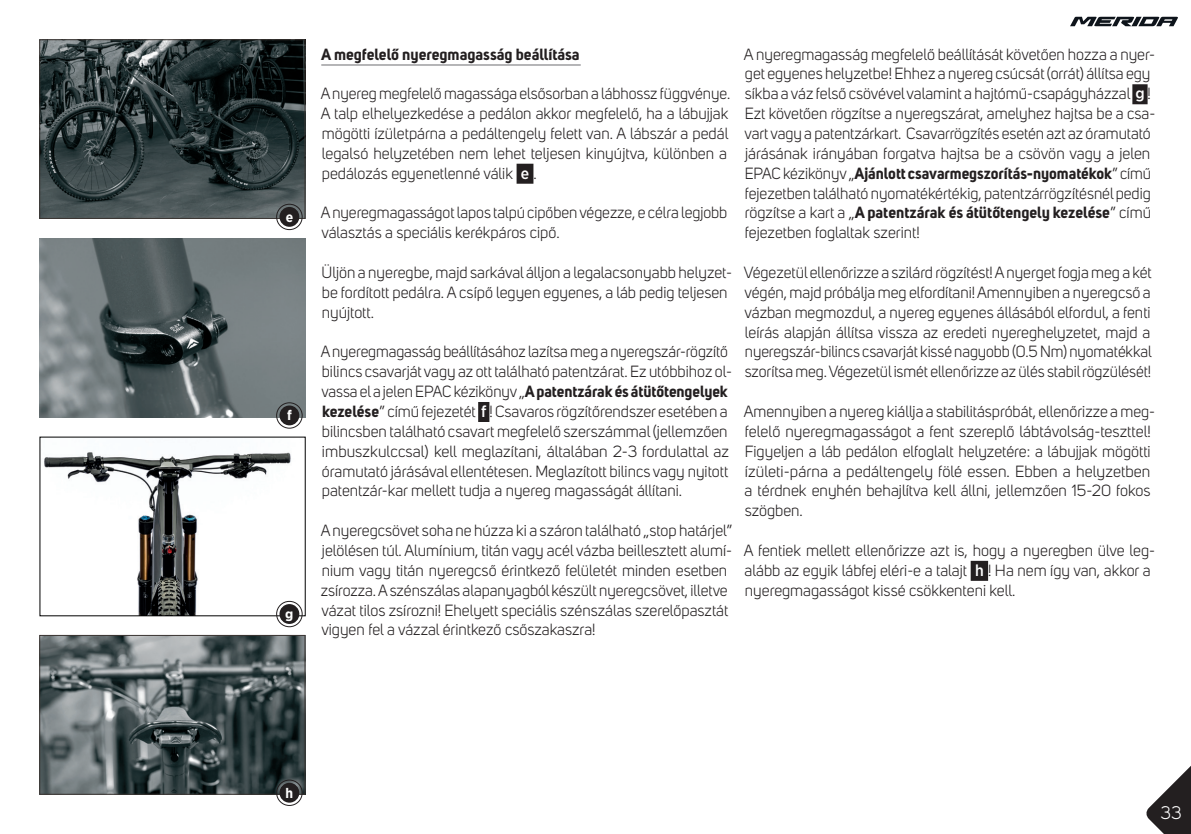
<style>
.page{position:relative;width:1191px;height:834px;background:#fff}
.page>*{position:absolute;margin:0;border:0;box-sizing:border-box;transform-origin:0 0}
.t1{font:18px "Uni Sans";color:#fff}
.t2{font:16px/19.8px "Uni Sans";color:#231f20}
.t3{font:700 16px "Uni Sans";color:#231f20}
.t4{font:700 14px "Gotham Narrow";color:#fff}
.s1{font-family:"Gotham Narrow";font-weight:500;color:#fff}
.s2{font-weight:700}
</style>
<div class="page">
<svg style="left:1146px;top:766px;width:45px;height:67px"></svg>
<img style="left:44px;top:452px;width:259px;height:162px">
<img style="left:41px;top:41px;width:262px;height:176px">
<div style="left:39px;top:39px;width:266px;height:180px;border:1px solid #3b3532"></div>
<img style="left:40px;top:238px;width:265px;height:179px">
<img style="left:41px;top:637px;width:262px;height:155px">
<div style="left:39px;top:635px;width:266px;height:159px;border:1px solid #3b3532"></div>
<hr style="left:321px;top:65px;width:260px;height:1px;background:#6c6d70">
<div style="left:516px;top:164px;width:17px;height:20px;background:#231f20"></div>
<div style="left:478px;top:402px;width:11px;height:20px;background:#231f20"></div>
<div style="left:1132px;top:84px;width:15px;height:20px;background:#231f20"></div>
<div style="left:970px;top:560px;width:18px;height:20px;background:#231f20"></div>
<div style="left:279px;top:207px;width:20px;height:20px;background:#231f20;border-radius:50%"></div>
<div style="left:276px;top:204px;width:26px;height:26px;border:1px solid #231f20;border-radius:13px"></div>
<div style="left:279px;top:405px;width:20px;height:20px;background:#231f20;border-radius:50%"></div>
<div style="left:276px;top:402px;width:26px;height:26px;border:1px solid #231f20;border-radius:13px"></div>
<div style="left:279px;top:604px;width:20px;height:19px;background:#231f20;border-radius:50%"></div>
<div style="left:276px;top:601px;width:26px;height:26px;border:1px solid #231f20;border-radius:13px"></div>
<div style="left:279px;top:782px;width:20px;height:20px;background:#231f20;border-radius:50%"></div>
<div style="left:276px;top:779px;width:26px;height:26px;border:1px solid #231f20;border-radius:13px"></div>
<svg style="left:1070px;top:17px;width:108px;height:9px"></svg>
<p class="t4" style="left:286px;top:208px;width:9px">e</p>
<p class="t4" style="left:287px;top:406px;width:6px">f</p>
<p class="t4" style="left:285px;top:605px;width:10px">g</p>
<p class="t3" style="left:321px;top:44px;width:260px">A megfelelő nyeregmagasság beállítása</p>
<p class="t2" style="left:321px;top:84px;width:411px">A nyereg megfelelő magassága elsősorban a lábhossz függvénye.<br>A talp elhelyezkedése a pedálon akkor megfelelő, ha a lábujjak mögötti ízületpárna a pedáltengely felett van. A lábszár a pedál legalsó helyzetében nem lehet teljesen kinyújtva, különben a pedálozás egyenetlenné válik <span class="s1">e</span> .</p>
<p class="t2" style="left:321px;top:203px;width:408px">A nyeregmagasságot lapos talpú cipőben végezze, e célra legjobb választás a speciális kerékpáros cipő.</p>
<p class="t2" style="left:321px;top:262px;width:412px">Üljön a nyeregbe, majd sarkával álljon a legalacsonyabb helyzet&shy;be fordított pedálra. A csípő legyen egyenes, a láb pedig teljesen nyújtott.</p>
<p class="t2" style="left:321px;top:342px;width:413px">A nyeregmagasság beállításához lazítsa meg a nyeregszár-rögzítő bilincs csavarját vagy az ott található patentzárat. Ez utóbbihoz ol&shy;vassa el a jelen EPAC kézikönyv „<span class="s2">A patentzárak és átütőtengelyek kezelése</span>” című fejezetét <span class="s1">f</span> ! Csavaros rögzítőrendszer esetében a bilincsben található csavart megfelelő szerszámmal (jellemzően imbuszkulccsal) kell meglazítani, általában 2-3 fordulattal az óramutató járásával ellentétesen. Meglazított bilincs vagy nyitott patentzár-kar mellett tudja a nyereg magasságát állítani.</p>
<p class="t2" style="left:321px;top:520px;width:413px">A nyeregcsövet soha ne húzza ki a száron található „stop határjel” jelölésen túl. Alumínium, titán vagy acél vázba beillesztett alumí&shy;nium vagy titán nyeregcső érintkező felületét minden esetben zsírozza. A szénszálas alapanyagból készült nyeregcsövet, illetve vázat tilos zsírozni! Ehelyett speciális szénszálas szerelőpasztát vigyen fel a vázzal érintkező csőszakaszra!</p>
<p class="t2" style="left:744px;top:44px;width:413px">A nyeregmagasság megfelelő beállítását követően hozza a nyer&shy;get egyenes helyzetbe! Ehhez a nyereg csúcsát (orrát) állítsa egy síkba a váz felső csövével valamint a hajtómű-csapágyházzal <span class="s1">g</span> !<br>Ezt követően rögzítse a nyeregszárat, amelyhez hajtsa be a csa&shy;vart vagy a patentzárkart. Csavarrögzítés esetén azt az óramutató járásának irányában forgatva hajtsa be a csövön vagy a jelen EPAC kézikönyv „<span class="s2">Ajánlott csavarmegszorítás-nyomatékok</span>” című fejezetben található nyomatékértékig, patentzárrögzítésnél pedig rögzítse a kart a „<span class="s2">A patentzárak és átütőtengely kezelése</span>” című fejezetben foglaltak szerint!</p>
<p class="t2" style="left:744px;top:262px;width:409px;text-align:justify">Végezetül ellenőrizze a szilárd rögzítést! A nyerget fogja meg a két végén, majd próbálja meg elfordítani! Amennyiben a nyeregcső a vázban megmozdul, a nyereg egyenes állásából elfordul, a fenti leírás alapján állítsa vissza az eredeti nyereghelyzetet, majd a nyeregszár-bilincs csavarját kissé nagyobb (0.5 Nm) nyomatékkal szorítsa meg. Végezetül ismét ellenőrizze az ülés stabil rögzülését!</p>
<p class="t2" style="left:744px;top:401px;width:413px">Amennyiben a nyereg kiállja a stabilitáspróbát, ellenőrizze a meg&shy;felelő nyeregmagasságot a fent szereplő lábtávolság-teszttel!<br>Figyeljen a láb pedálon elfoglalt helyzetére: a lábujjak mögötti ízületi-párna a pedáltengely fölé essen. Ebben a helyzetben a térdnek enyhén behajlítva kell állni, jellemzően 15-20 fokos szögben.</p>
<p class="t2" style="left:744px;top:540px;width:413px">A fentiek mellett ellenőrizze azt is, hogy a nyeregben ülve leg&shy;alább az egyik lábfej eléri-e a talajt <span class="s1">h</span> ! Ha nem így van, akkor a nyeregmagasságot kissé csökkenteni kell.</p>
<p class="t4" style="left:285px;top:783px;width:9px">h</p>
<p class="t1" style="left:1160px;top:802px;width:23px">33</p>
</div>
